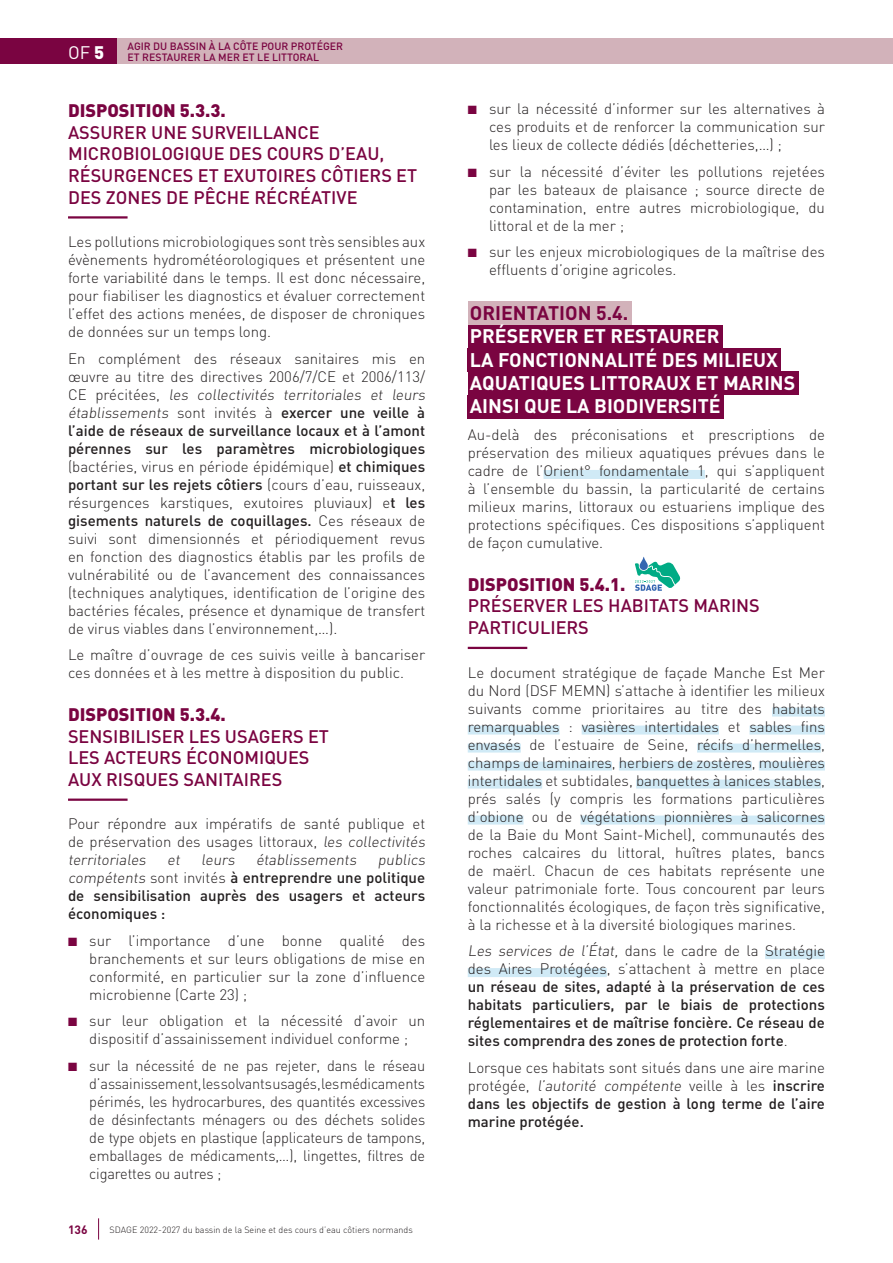
<style>
.page{position:relative;width:893px;height:1263px;background:#fff}
.page>*{position:absolute;margin:0;border:0;box-sizing:border-box;transform-origin:0 0}
.t1{font:700 19.5px/23.4px "DIN";color:#fff}
.t2{font:700 19.5px "DIN";color:#7a0441}
.t3{font:500 18px/21.6px "DIN";color:#7a0441}
.t4{font:900 18px "DIN";color:#7a0441}
.t5{font:18px "DIN";color:#fff}
.t6{font:300 15px/18px "DIN";color:#231f20;text-align:justify}
.t7{font:500 15px/18px "DIN";color:#231f20;text-align:justify}
.t8{font:700 12px "DIN";color:#7a0441}
.t9{font:500 10.5px "DIN";color:#7a0441}
.t10{font:300 9px "DIN";color:#231f20}
.s1{font-weight:900}
.s2{font-weight:500}
.s3{color:#7a0441}
.s4{font-weight:300}
</style>
<div class="page">
<div style="left:117px;top:38px;width:776px;height:26px;background:#d2b2ba"></div>
<div style="left:0;top:38px;width:117px;height:26px;background:#7a0441"></div>
<svg style="left:98px;top:1218px;width:1px;height:21px"></svg>
<hr style="left:68px;top:216px;width:60px;height:3px;background:#7a0441">
<hr style="left:68px;top:798px;width:60px;height:3px;background:#7a0441">
<div style="left:468px;top:301px;width:164px;height:24px;background:#d2b2ba"></div>
<div style="left:468px;top:325px;width:255px;height:23px;background:#7a0441"></div>
<div style="left:468px;top:348px;width:313px;height:24px;background:#7a0441"></div>
<div style="left:468px;top:372px;width:331px;height:23px;background:#7a0441"></div>
<div style="left:468px;top:395px;width:256px;height:23px;background:#7a0441"></div>
<div style="left:543px;top:470px;width:162px;height:9px;background:#d0eaf6"></div>
<hr style="left:468px;top:647px;width:59px;height:2px;background:#7a0441">
<div style="left:772px;top:707px;width:53px;height:9px;background:#d0eaf6"></div>
<div style="left:468px;top:725px;width:91px;height:9px;background:#d0eaf6"></div>
<div style="left:582px;top:725px;width:137px;height:9px;background:#d0eaf6"></div>
<div style="left:749px;top:725px;width:76px;height:9px;background:#d0eaf6"></div>
<div style="left:468px;top:743px;width:53px;height:9px;background:#d0eaf6"></div>
<div style="left:697px;top:743px;width:124px;height:9px;background:#d0eaf6"></div>
<div style="left:468px;top:761px;width:144px;height:9px;background:#d0eaf6"></div>
<div style="left:619px;top:761px;width:133px;height:9px;background:#d0eaf6"></div>
<div style="left:759px;top:761px;width:66px;height:9px;background:#d0eaf6"></div>
<div style="left:468px;top:779px;width:74px;height:9px;background:#d0eaf6"></div>
<div style="left:636px;top:779px;width:185px;height:9px;background:#d0eaf6"></div>
<div style="left:468px;top:815px;width:56px;height:9px;background:#d0eaf6"></div>
<div style="left:580px;top:815px;width:245px;height:9px;background:#d0eaf6"></div>
<div style="left:765px;top:950px;width:60px;height:9px;background:#d0eaf6"></div>
<div style="left:468px;top:968px;width:139px;height:9px;background:#d0eaf6"></div>
<svg style="left:635px;top:557px;width:45px;height:34px"></svg>
<p class="t9" style="left:128px;top:40px;width:217px">AGIR DU BASSIN À LA CÔTE POUR PROTÉGER</p>
<p class="t5" style="left:68px;top:41px;width:38px">OF <span class="s1">5</span></p>
<p class="t9" style="left:128px;top:50px;width:193px">ET RESTAURER LA MER ET LE LITTORAL</p>
<p class="t4" style="left:68px;top:99px;width:159px">DISPOSITION 5.3.3.</p>
<p class="t3" style="left:68px;top:121px;width:351px">ASSURER UNE SURVEILLANCE<br>MICROBIOLOGIQUE DES COURS D’EAU,<br>RÉSURGENCES ET EXUTOIRES CÔTIERS ET<br>DES ZONES DE PÊCHE RÉCRÉATIVE</p>
<p class="t6" style="left:68px;top:232px;width:359px">Les pollutions microbiologiques sont très sensibles aux évènements hydrométéorologiques et présentent une forte variabilité dans le temps. Il est donc nécessaire, pour fiabiliser les diagnostics et évaluer correctement l’effet des actions menées, de disposer de chroniques de données sur un temps long.</p>
<p class="t6" style="left:68px;top:349px;width:361px;text-align:left">En complément des réseaux sanitaires mis en œuvre au titre des directives 2006/7/CE et 2006/113/ C E p ré c i t é e s , les collectivités territoriales et leurs établissements sont invités à <span class="s2">exercer une veille à l’aide de réseaux de surveillance locaux et à l’amont pérennes sur les paramètres microbiologiques </span>(bactéries, virus en période épidémique) <span class="s2">et chimiques portant sur les rejets côtiers</span> (cours d’eau, ruisseaux, résurgences karstiques, exutoires pluviaux) e<span class="s2">t les gisements naturels de coquillages.</span> Ces réseaux de suivi sont dimensionnés et périodiquement revus en fonction des diagnostics établis par les profils de vulnérabilité ou de l’avancement des connaissances (techniques analytiques, identification de l’origine des bactéries fécales, présence et dynamique de transfert de virus viables dans l’environnement,…).</p>
<p class="t6" style="left:68px;top:646px;width:359px">Le maître d’ouvrage de ces suivis veille à bancariser ces données et à les mettre à disposition du public.</p>
<p class="t4" style="left:68px;top:702px;width:159px">DISPOSITION 5.3.4.</p>
<p class="t3" style="left:68px;top:725px;width:262px">SENSIBILISER LES USAGERS ET<br>LES ACTEURS ÉCONOMIQUES<br>AUX RISQUES SANITAIRES</p>
<p class="t6" style="left:68px;top:815px;width:361px;text-align:left">Pour répondre aux impératifs de santé publique et de préservation des usages littoraux, les collectivités territoriales et leurs établissements publics compétents sont invités <span class="s2">à entreprendre une politique de sensibilisation auprès des usagers et acteurs économiques :</span></p>
<p class="t6" style="left:89px;top:931px;width:337px;text-indent:-21px"><span class="s3">■</span> sur l’importance d’une bonne qualité des branchements et sur leurs obligations de mise en conformité, en particulier sur la zone d’influence microbienne (Carte 23) ;</p>
<p class="t6" style="left:68px;top:1012px;width:359px;text-align:center"><span class="s3">■</span> sur leur obligation et la nécessité d’avoir un dispositif d’assainissement individuel conforme ;</p>
<p class="t6" style="left:89px;top:1056px;width:337px;text-indent:-21px"><span class="s3">■</span> sur la nécessité de ne pas rejeter, dans le réseau d’assainissement, les solvants usagés, les médicaments périmés, les hydrocarbures, des quantités excessives de désinfectants ménagers ou des déchets solides de type objets en plastique (applicateurs de tampons, emballages de médicaments,…), lingettes, filtres de cigarettes ou autres ;</p>
<p class="t8" style="left:68px;top:1222px;width:21px">136</p>
<p class="t10" style="left:110px;top:1224px;width:305px">SDAGE 2022-2027 du bassin de la Seine et des cours d’eau côtiers normands</p>
<p class="t6" style="left:489px;top:100px;width:337px;text-indent:-21px"><span class="s3">■</span> sur la nécessité d’informer sur les alternatives à ces produits et de renforcer la communication sur les lieux de collecte dédiés (déchetteries,…) ;</p>
<p class="t6" style="left:489px;top:162px;width:337px;text-indent:-21px"><span class="s3">■</span> sur la nécessité d’éviter les pollutions rejetées par les bateaux de plaisance ; source directe de contamination, entre autres microbiologique, du littoral et de la mer ;</p>
<p class="t6" style="left:489px;top:243px;width:337px;text-indent:-21px"><span class="s3">■</span> sur les enjeux microbiologiques de la maîtrise des effluents d’origine agricoles.</p>
<h1 class="t2" style="left:470px;top:300px;width:160px">ORIENTATION 5.4.</h1>
<h1 class="t1" style="left:470px;top:324px;width:327px">PRÉSERVER ET RESTAURER<br>LA FONCTIONNALITÉ DES MILIEUX<br>AQUATIQUES LITTORAUX ET MARINS<br>AINSI QUE LA BIODIVERSITÉ</h1>
<p class="t6" style="left:468px;top:425px;width:359px">Au-delà des préconisations et prescriptions de préservation des milieux aquatiques prévues dans le cadre de l’Orient° fondamentale 1, qui s’appliquent à l’ensemble du bassin, la particularité de certains milieux marins, littoraux ou estuariens implique des protections spécifiques. Ces dispositions s’appliquent de façon cumulative.</p>
<p class="t4" style="left:468px;top:572px;width:159px">DISPOSITION 5.4.1.</p>
<p class="t3" style="left:468px;top:594px;width:294px">PRÉSERVER LES HABITATS MARINS<br>PARTICULIERS</p>
<p class="t6" style="left:468px;top:663px;width:359px">Le document stratégique de façade Manche Est Mer du Nord (DSF MEMN) s’attache à identifier les milieux suivants comme prioritaires au titre des habitats remarquables : vasières intertidales et sables fins envasés de l’estuaire de Seine, récifs d’hermelles, champs de laminaires, herbiers de zostères, moulières intertidales et subtidales, banquettes à lanices stables, prés salés (y compris les formations particulières d’obione ou de végétations pionnières à salicornes de la Baie du Mont Saint-Michel), communautés des roches calcaires du littoral, huîtres plates, bancs de maërl. Chacun de ces habitats représente une valeur patrimoniale forte. Tous concourent par leurs fonctionnalités écologiques, de façon très significative, à la richesse et à la diversité biologiques marines.</p>
<p class="t6" style="left:468px;top:941px;width:359px">Les services de l’État, dans le cadre de la Stratégie des Aires Protégées, s’attachent à mettre en place</p>
<p class="t7" style="left:468px;top:977px;width:359px">un réseau de sites, adapté à la préservation de ces habitats particuliers, par le biais de protections réglementaires et de maîtrise foncière. Ce réseau de sites comprendra des zones de protection forte<span class="s4">.</span></p>
<p class="t6" style="left:468px;top:1058px;width:359px">Lorsque ces habitats sont situés dans une aire marine protégée, l’autorité compétente veille à les <span class="s2">inscrire dans les objectifs de gestion à long terme de l’aire marine protégée.</span></p>
</div>
